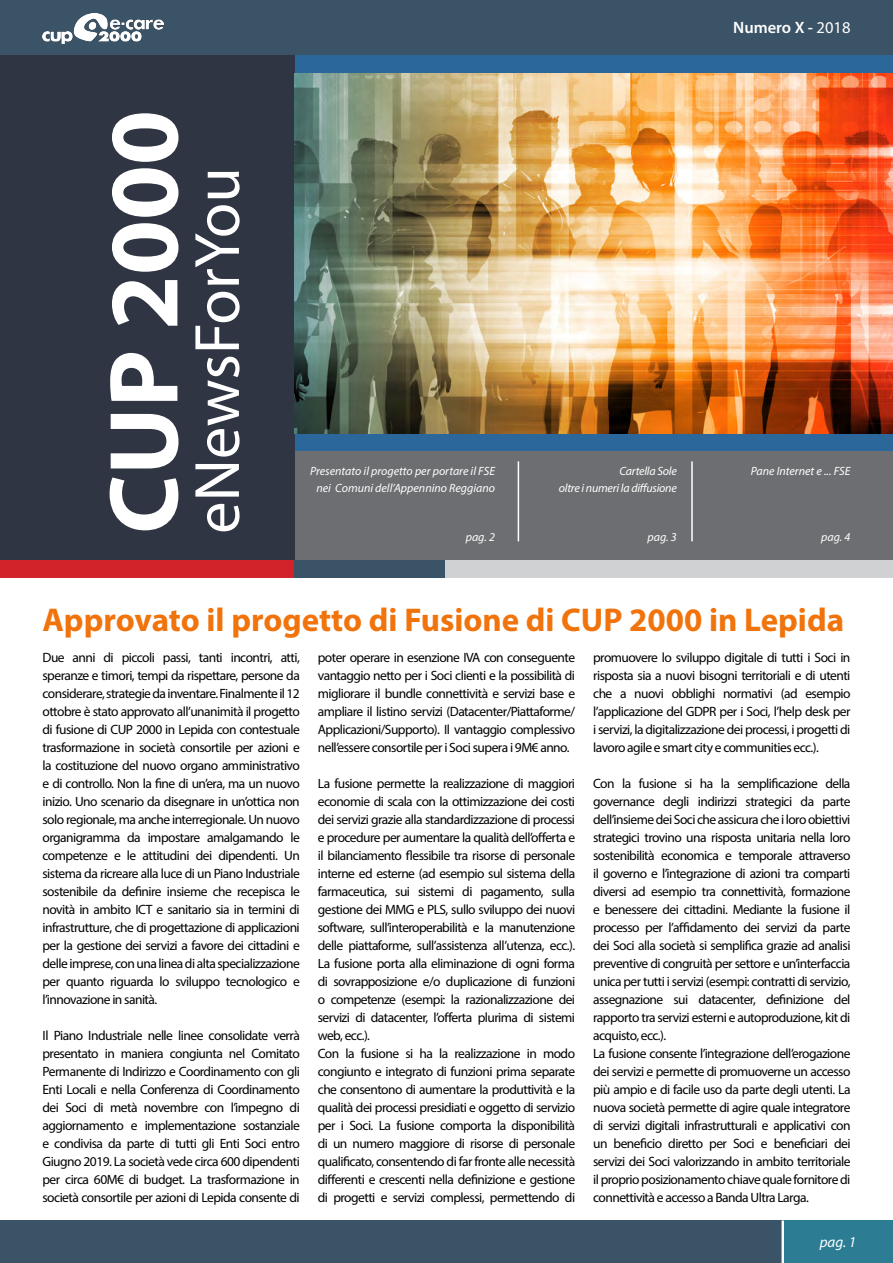
<style>
.page{position:relative;width:893px;height:1263px;background:#fff}
.page>*{position:absolute;margin:0;border:0;box-sizing:border-box;transform-origin:0 0}
.t1{font:700 99px "Myriad Pro";color:#fff}
.t2{font:64.5px "Myriad Pro";color:#fff}
.t3{font:700 33px "Myriad Pro";color:#f1730c}
.t4{font:600 16.5px "Myriad Pro";color:#fff}
.t5{font:italic 15px "Myriad Pro";color:#fff}
.t6{font:13.5px/18px "Myriad Pro";letter-spacing:-.04em;color:#000;text-align:justify}
.t7{font:italic 12px/16.5px "Myriad Pro";color:#fff;text-align:center}
.t8{font:italic 12px/16.5px "Myriad Pro";letter-spacing:-.02em;color:#fff;text-align:right}
.s1{font-weight:400}
</style>
<div class="page">
<div style="left:0;top:0;width:893px;height:55px;background:#3b5367"></div>
<div style="left:0;top:1220px;width:893px;height:43px;background:#3b5367"></div>
<img style="left:43px;top:14px;width:121px;height:30px">
<hr style="left:781px;top:1220px;width:3px;height:43px;background:#fff">
<div style="left:784px;top:1220px;width:109px;height:43px;background:#2c7d94"></div>
<div style="left:0;top:559px;width:295px;height:18px;background:#d2232a"></div>
<div style="left:445px;top:559px;width:448px;height:18px;background:#cfd1d2"></div>
<div style="left:295px;top:559px;width:150px;height:18px;background:#3b5367"></div>
<div style="left:295px;top:433px;width:598px;height:18px;background:#2b679a"></div>
<div style="left:295px;top:451px;width:598px;height:108px;background:#6d6e71"></div>
<hr style="left:691px;top:461px;width:2px;height:80px;background:#fff">
<hr style="left:518px;top:461px;width:1px;height:80px;background:#fff">
<div style="left:294px;top:55px;width:599px;height:18px;background:#2b679a"></div>
<div style="left:0;top:55px;width:295px;height:504px;background:#2f3542"></div>
<img style="left:295px;top:73px;width:598px;height:360px">
<h1 class="t1" style="left:79px;top:534px;width:425px;rotate:-90deg">CUP 2000</h1>
<h2 class="t2" style="left:177px;top:534px;width:368px;rotate:-90deg">eNewsForYou</h2>
<p class="t4" style="left:733px;top:17px;width:119px">Numero X - <span class="s1">2018</span></p>
<p class="t7" style="left:310px;top:463px;width:186px">Presentato il progetto per portare il FSE nei Comuni dell’Appennino Reggiano</p>
<p class="t7" style="left:466px;top:529px;width:31px">pag. 2</p>
<p class="t8" style="left:559px;top:463px;width:119px">Cartella Sole<br>oltre i numeri la diffusione</p>
<p class="t7" style="left:648px;top:529px;width:31px">pag. 3</p>
<p class="t7" style="left:751px;top:463px;width:101px">Pane Internet e ... FSE</p>
<p class="t7" style="left:821px;top:529px;width:31px">pag. 4</p>
<h3 class="t3" style="left:43px;top:598px;width:803px">Approvato il progetto di Fusione di CUP 2000 in Lepida</h3>
<p class="t6" style="left:43px;top:649px;width:259px">Due anni di piccoli passi, tanti incontri, atti, speranze e timori, tempi da rispettare, persone da considerare, strategie da inventare. Finalmente il 12 ottobre è stato approvato all’unanimità il progetto di fusione di CUP 2000 in Lepida con contestuale trasformazione in società consortile per azioni e la costituzione del nuovo organo amministrativo e di controllo. Non la fine di un’era, ma un nuovo inizio. Uno scenario da disegnare in un’ottica non solo regionale, ma anche interregionale. Un nuovo organigramma da impostare amalgamando le competenze e le attitudini dei dipendenti. Un sistema da ricreare alla luce di un Piano Industriale sostenibile da definire insieme che recepisca le novità in ambito ICT e sanitario sia in termini di infrastrutture, che di progettazione di applicazioni per la gestione dei servizi a favore dei cittadini e delle imprese, con una linea di alta specializzazione per quanto riguarda lo sviluppo tecnologico e l’innovazione in sanità.</p>
<p class="t6" style="left:43px;top:1027px;width:259px">Il Piano Industriale nelle linee consolidate verrà presentato in maniera congiunta nel Comitato Permanente di Indirizzo e Coordinamento con gli Enti Locali e nella Conferenza di Coordinamento dei Soci di metà novembre con l’impegno di aggiornamento e implementazione sostanziale e condivisa da parte di tutti gli Enti Soci entro Giugno 2019. La società vede circa 600 dipendenti per circa 60M€ di budget. La trasformazione in società consortile per azioni di Lepida consente di</p>
<p class="t6" style="left:593px;top:648px;width:259px">promuovere lo sviluppo digitale di tutti i Soci in risposta sia a nuovi bisogni territoriali e di utenti che a nuovi obblighi normativi (ad esempio l’applicazione del GDPR per i Soci, l’help desk per i servizi, la digitalizzazione dei processi, i progetti di lavoro agile e smart city e communities ecc.).</p>
<p class="t6" style="left:593px;top:774px;width:259px;text-align:left">Con la fusione si ha la semplificazione della governance degli indirizzi strategici da parte dell’insieme dei Soci che assicura che i loro obiettivi strategici trovino una risposta unitaria nella loro sostenibilità economica e temporale attraverso il governo e l’integrazione di azioni tra comparti diversi ad esempio tra connettività, formazione e benessere dei cittadini. Mediante la fusione il processo per l’affidamento dei servizi da parte dei Soci alla società si semplifica grazie ad analisi preventive di congruità per settore e un’interfaccia unica per tutti i servizi (esempi: contratti di servizio, assegnazione sui datacenter, definizione del rapporto tra servizi esterni e autoproduzione, kit di acquisto, ecc.).<br>La fusione consente l’integrazione dell’erogazione dei servizi e permette di promuoverne un accesso più ampio e di facile uso da parte degli utenti. La nuova società permette di agire quale integratore di servizi digitali infrastrutturali e applicativi con un beneficio diretto per Soci e beneficiari dei servizi dei Soci valorizzando in ambito territoriale il proprio posizionamento chiave quale fornitore di connettività e accesso a Banda Ultra Larga.</p>
<p class="t6" style="left:318px;top:649px;width:259px">poter operare in esenzione IVA con conseguente vantaggio netto per i Soci clienti e la possibilità di migliorare il bundle connettività e servizi base e ampliare il listino servizi (Datacenter/Piattaforme/ Applicazioni/Supporto). Il vantaggio complessivo nell’essere consortile per i Soci supera i 9M€ anno.</p>
<p class="t6" style="left:318px;top:774px;width:259px;text-align:left">La fusione permette la realizzazione di maggiori economie di scala con la ottimizzazione dei costi dei servizi grazie alla standardizzazione di processi e procedure per aumentare la qualità dell’offerta e il bilanciamento flessibile tra risorse di personale interne ed esterne (ad esempio sul sistema della farmaceutica, sui sistemi di pagamento, sulla gestione dei MMG e PLS, sullo sviluppo dei nuovi software, sull’interoperabilità e la manutenzione delle piattaforme, sull’assistenza all’utenza, ecc.).<br>La fusione porta alla eliminazione di ogni forma di sovrapposizione e/o duplicazione di funzioni o competenze (esempi: la razionalizzazione dei servizi di datacenter, l’offerta plurima di sistemi web, ecc.).<br>Con la fusione si ha la realizzazione in modo congiunto e integrato di funzioni prima separate che consentono di aumentare la produttività e la qualità dei processi presidiati e oggetto di servizio per i Soci. La fusione comporta la disponibilità di un numero maggiore di risorse di personale qualificato, consentendo di far fronte alle necessità differenti e crescenti nella definizione e gestione di progetti e servizi complessi, permettendo di</p>
<p class="t5" style="left:820px;top:1233px;width:38px">pag. 1</p>
</div>
